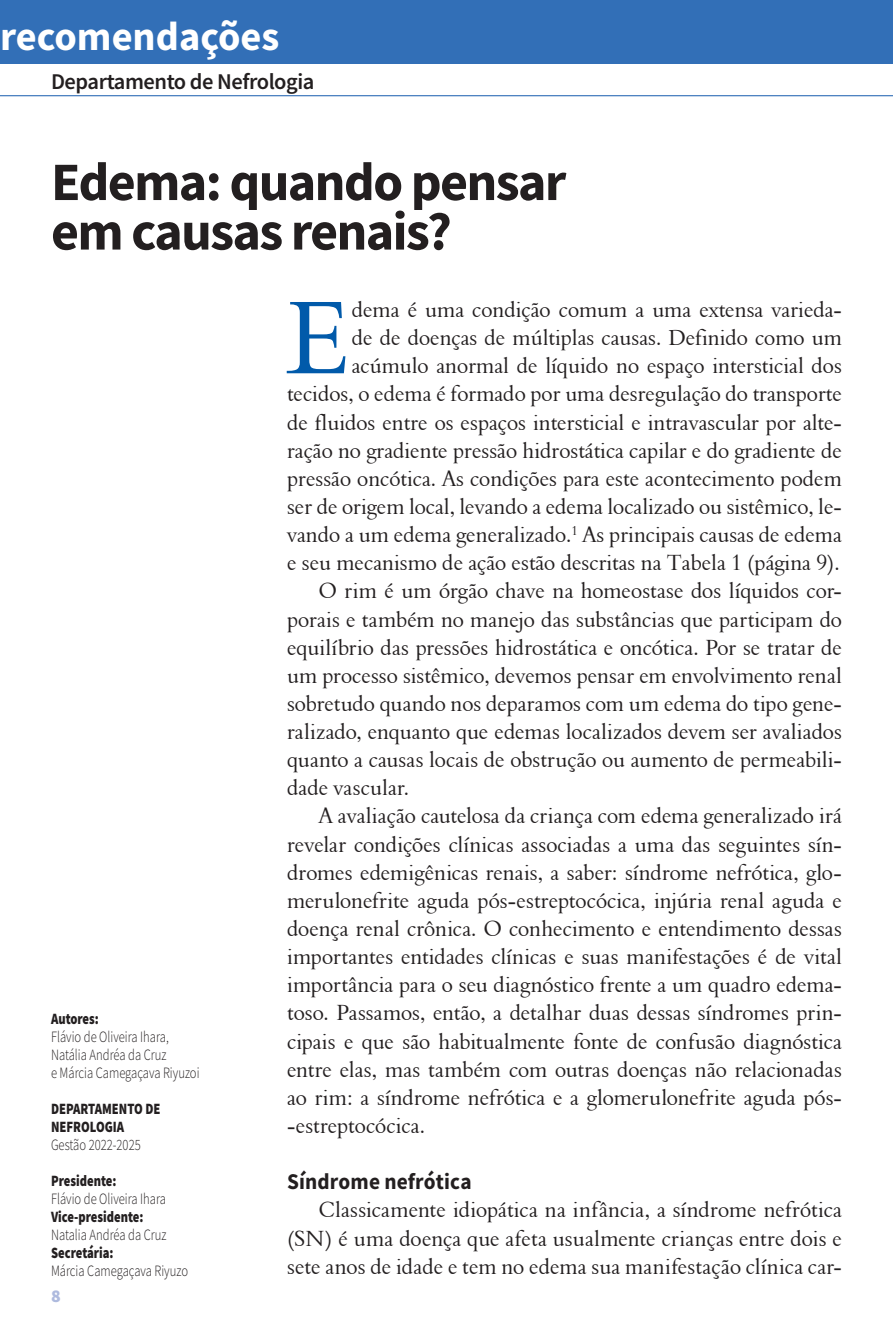
<style>
.page{position:relative;width:893px;height:1340px;background:#fff}
.page>*{position:absolute;margin:0;border:0;box-sizing:border-box;transform-origin:0 0}
.t1{font:106.88px "Aldine 401 BT Roman A";color:#015aaa;scale:.95 1}
.t2{font:700 54px "Source Sans Pro";letter-spacing:-.03em;color:#231f20}
.t3{font:700 40.5px "Source Sans Pro";color:#fff}
.texto{font:22.5px/28.1px "Aldine 401 BT Roman A";color:#231f20;text-align:justify;scale:.95 1}
.t4{font:600 22.5px "Source Sans Pro";letter-spacing:-.02em;color:#231f20}
.texto-2{font:700 22.5px "Source Sans Pro";letter-spacing:.005em;color:#231f20;scale:.95 1}
.t5{font:900 18px "Source Sans Pro";color:#aebade}
.t6{font:300 15.75px "Source Sans Pro";color:#231f20;scale:.8 1}
.t7{font:900 15.75px/18px "Source Sans Pro";color:#231f20;scale:.8 1}
</style>
<div class="page">
<div style="left:0;top:0;width:893px;height:64px;background:#326fb7"></div>
<hr style="left:0;top:95px;width:893px;height:1px;background:#326fb7">
<p class="t3" style="left:0;top:10px;width:281px">recomendações</p>
<p class="t4" style="left:51px;top:66px;width:265px">Departamento de Nefrologia</p>
<p class="t2" style="left:51px;top:145px;width:517px">Edema: quando pensar</p>
<p class="t2" style="left:51px;top:195px;width:402px">em causas renais?</p>
<p class="t7" style="left:51px;top:1009px;width:61px">Autores:</p>
<p class="t6" style="left:51px;top:1027px;width:149px">Flávio de Oliveira Ihara,</p>
<p class="t6" style="left:51px;top:1045px;width:146px">Natália Andréa da Cruz</p>
<p class="t6" style="left:51px;top:1063px;width:187px">e Márcia Camegaçava Riyuzoi</p>
<p class="t7" style="left:51px;top:1099px;width:138px">DEPARTAMENTO DE<br>NEFROLOGIA</p>
<p class="t6" style="left:51px;top:1135px;width:114px">Gestão 2022-2025</p>
<p class="t7" style="left:51px;top:1171px;width:83px">Presidente:</p>
<p class="t6" style="left:51px;top:1189px;width:145px">Flávio de Oliveira Ihara</p>
<p class="t7" style="left:51px;top:1207px;width:117px">Vice-presidente:</p>
<p class="t6" style="left:51px;top:1225px;width:146px">Natalia Andréa da Cruz</p>
<p class="t7" style="left:51px;top:1243px;width:80px">Secretária:</p>
<p class="t6" style="left:51px;top:1261px;width:173px">Márcia Camegaçava Riyuzo</p>
<p class="t5" style="left:51px;top:1283px;width:11px">8</p>
<p class="texto" style="left:287px;top:295px;width:586px;text-align:right">dema é uma condição comum a uma extensa varieda-<br>de de doenças de múltiplas causas. Definido como um acúmulo anormal de líquido no espaço intersticial dos tecidos, o edema é formado por uma desregulação do transporte de fluidos entre os espaços intersticial e intravascular por alte&shy;ração no gradiente pressão hidrostática capilar e do gradiente de pressão oncótica. As condições para este acontecimento podem ser de origem local, levando a edema localizado ou sistêmico, le&shy;vando a um edema generalizado.<sup>1</sup> As principais causas de edema e seu mecanismo de ação estão descritas na Tabela 1 (página 9).</p>
<p class="texto" style="left:287px;top:576px;width:586px;text-indent:32px">O rim é um órgão chave na homeostase dos líquidos cor&shy;porais e também no manejo das substâncias que participam do equilíbrio das pressões hidrostática e oncótica. Por se tratar de um processo sistêmico, devemos pensar em envolvimento renal sobretudo quando nos deparamos com um edema do tipo gene&shy;ralizado, enquanto que edemas localizados devem ser avaliados quanto a causas locais de obstrução ou aumento de permeabili&shy;dade vascular.</p>
<p class="texto" style="left:287px;top:801px;width:586px;text-indent:32px">A avaliação cautelosa da criança com edema generalizado irá revelar condições clínicas associadas a uma das seguintes sín&shy;dromes edemigênicas renais, a saber: síndrome nefrótica, glo&shy;merulonefrite aguda pós-estreptocócica, injúria renal aguda e doença renal crônica. O conhecimento e entendimento dessas importantes entidades clínicas e suas manifestações é de vital importância para o seu diagnóstico frente a um quadro edema&shy;toso. Passamos, então, a detalhar duas dessas síndromes prin&shy;cipais e que são habitualmente fonte de confusão diagnóstica entre elas, mas também com outras doenças não relacionadas ao rim: a síndrome nefrótica e a glomerulonefrite aguda pós--estreptocócica.</p>
<p class="texto-2" style="left:287px;top:1166px;width:196px">Síndrome nefrótica</p>
<p class="texto" style="left:287px;top:1195px;width:586px;text-indent:32px">Classicamente idiopática na infância, a síndrome nefrótica (SN) é uma doença que afeta usualmente crianças entre dois e sete anos de idade e tem no edema sua manifestação clínica car-</p>
<p class="t1" style="left:287px;top:272px;width:66px">E</p>
</div>
